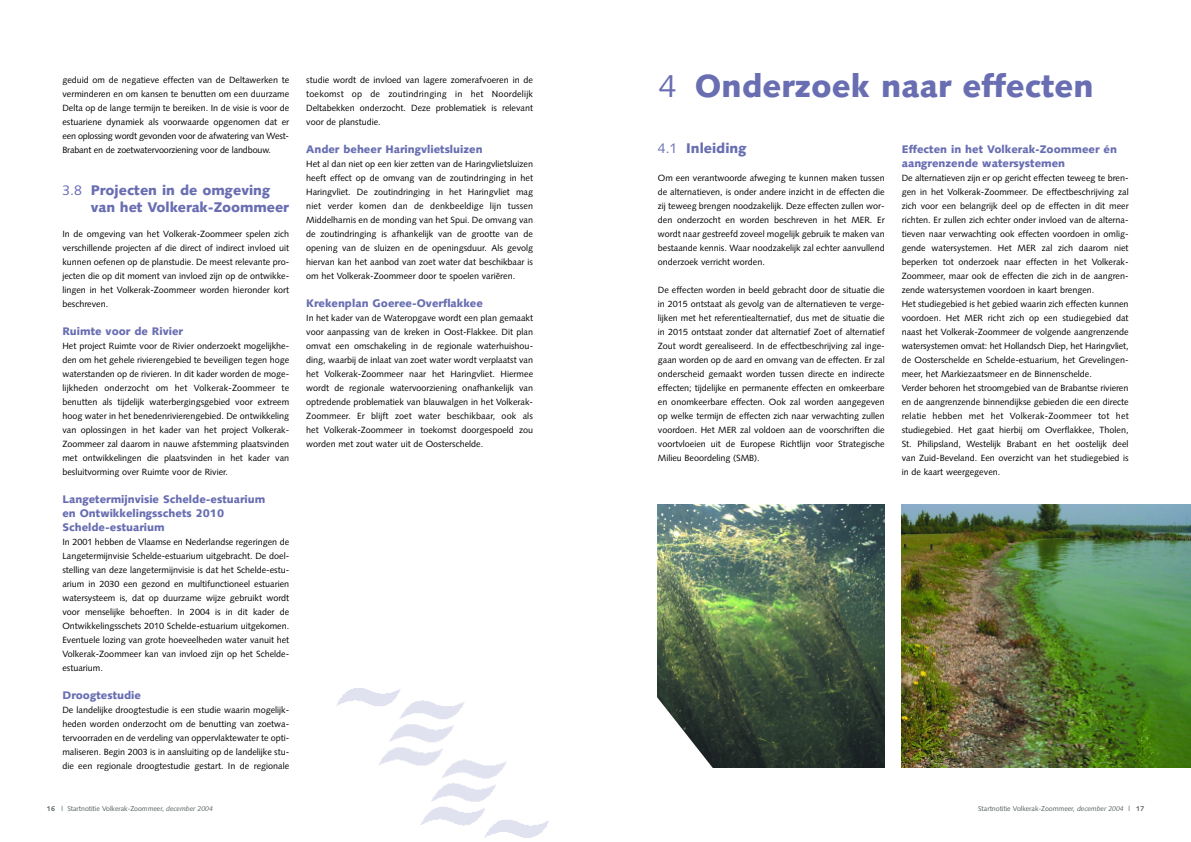
<style>
.page{position:relative;width:1191px;height:842px;background:#fff}
.page>*{position:absolute;margin:0;border:0;box-sizing:border-box;transform-origin:0 0}
.t1{font:900 32px "Syntax";color:#696eb2}
.t2{font:900 14px/17px "Syntax";color:#696eb2}
.t3{font:900 11px/14px "Syntax";color:#696eb2}
.t4{font:9px/14px "Syntax";color:#000;text-align:justify}
.t5{font:7px "Syntax";letter-spacing:-.005em;color:#576062}
.s1{font-weight:400}
.s2{font-weight:700}
.s3{font-style:italic}
</style>
<div class="page">
<img style="left:336px;top:688px;width:213px;height:150px">
<img style="left:901px;top:505px;width:290px;height:262px">
<img style="left:658px;top:505px;width:226px;height:262px">
<svg style="left:657px;top:691px;width:64px;height:77px"></svg>
<p class="t4" style="left:62px;top:74px;width:228px">geduid om de negatieve effecten van de Deltawerken te verminderen en om kansen te benutten om een duurzame Delta op de lange termijn te bereiken. In de visie is voor de estuariene dynamiek als voorwaarde opgenomen dat er een oplossing wordt gevonden voor de afwatering van West-Brabant en de zoetwatervoorziening voor de landbouw.</p>
<h2 class="t2" style="left:91px;top:183px;width:200px;text-indent:-28px"><span class="s1">3.8</span> Projecten in de omgeving van het Volkerak-Zoommeer</h2>
<p class="t4" style="left:62px;top:228px;width:228px">In de omgeving van het Volkerak-Zoommeer spelen zich verschillende projecten af die direct of indirect invloed uit kunnen oefenen op de planstudie. De meest relevante pro&shy;jecten die op dit moment van invloed zijn op de ontwikke&shy;lingen in het Volkerak-Zoommeer worden hieronder kort beschreven.</p>
<p class="t3" style="left:62px;top:325px;width:122px">Ruimte voor de Rivier</p>
<p class="t4" style="left:62px;top:340px;width:228px">Het project Ruimte voor de Rivier onderzoekt mogelijkhe&shy;den om het gehele rivierengebied te beveiligen tegen hoge waterstanden op de rivieren. In dit kader worden de moge&shy;lijkheden onderzocht om het Volkerak-Zoommeer te benutten als tijdelijk waterbergingsgebied voor extreem hoog water in het benedenrivierengebied. De ontwikkeling van oplossingen in het kader van het project Volkerak-Zoommeer zal daarom in nauwe afstemming plaatsvinden met ontwikkelingen die plaatsvinden in het kader van besluitvorming over Ruimte voor de Rivier.</p>
<p class="t3" style="left:62px;top:493px;width:204px">Langetermijnvisie Schelde-estuarium en Ontwikkelingsschets 2010<br>Schelde-estuarium</p>
<p class="t4" style="left:62px;top:536px;width:228px">In 2001 hebben de Vlaamse en Nederlandse regeringen de Langetermijnvisie Schelde-estuarium uitgebracht. De doel&shy;stelling van deze langetermijnvisie is dat het Schelde-estu&shy;arium in 2030 een gezond en multifunctioneel estuarien watersysteem is, dat op duurzame wijze gebruikt wordt voor menselijke behoeften. In 2004 is in dit kader de Ontwikkelingsschets 2010 Schelde-estuarium uitgekomen.<br>Eventuele lozing van grote hoeveelheden water vanuit het Volkerak-Zoommeer kan van invloed zijn op het Schelde&shy;estuarium.</p>
<p class="t3" style="left:62px;top:689px;width:80px">Droogtestudie</p>
<p class="t4" style="left:62px;top:704px;width:228px">De landelijke droogtestudie is een studie waarin mogelijk&shy;heden worden onderzocht om de benutting van zoetwa&shy;tervoorraden en de verdeling van oppervlaktewater te opti&shy;maliseren. Begin 2003 is in aansluiting op de landelijke stu&shy;die een regionale droogtestudie gestart. In de regionale</p>
<p class="t4" style="left:306px;top:74px;width:228px">studie wordt de invloed van lagere zomerafvoeren in de toekomst op de zoutindringing in het Noordelijk Deltabekken onderzocht. Deze problematiek is relevant voor de planstudie.</p>
<p class="t3" style="left:306px;top:143px;width:178px">Ander beheer Haringvlietsluizen</p>
<p class="t4" style="left:306px;top:158px;width:228px">Het al dan niet op een kier zetten van de Haringvlietsluizen heeft effect op de omvang van de zoutindringing in het Haringvliet. De zoutindringing in het Haringvliet mag niet verder komen dan de denkbeeldige lijn tussen Middelharnis en de monding van het Spui. De omvang van de zoutindringing is afhankelijk van de grootte van de opening van de sluizen en de openingsduur. Als gevolg hiervan kan het aanbod van zoet water dat beschikbaar is om het Volkerak-Zoommeer door te spoelen variëren.</p>
<p class="t3" style="left:306px;top:297px;width:178px">Krekenplan Goeree-Overflakkee</p>
<p class="t4" style="left:306px;top:312px;width:228px">In het kader van de Wateropgave wordt een plan gemaakt voor aanpassing van de kreken in Oost-Flakkee. Dit plan omvat een omschakeling in de regionale waterhuishou&shy;ding, waarbij de inlaat van zoet water wordt verplaatst van het Volkerak-Zoommeer naar het Haringvliet. Hiermee wordt de regionale watervoorziening onafhankelijk van optredende problematiek van blauwalgen in het Volkerak-Zoommeer. Er blijft zoet water beschikbaar, ook als het Volkerak-Zoommeer in toekomst doorgespoeld zou worden met zout water uit de Oosterschelde.</p>
<h1 class="t1" style="left:659px;top:73px;width:436px"><span class="s1">4</span> Onderzoek naar effecten</h1>
<h2 class="t2" style="left:658px;top:141px;width:90px"><span class="s1">4.1</span> Inleiding</h2>
<p class="t4" style="left:658px;top:172px;width:228px">Om een verantwoorde afweging te kunnen maken tussen de alternatieven, is onder andere inzicht in de effecten die zij teweeg brengen noodzakelijk. Deze effecten zullen wor&shy;den onderzocht en worden beschreven in het MER. Er wordt naar gestreefd zoveel mogelijk gebruik te maken van bestaande kennis. Waar noodzakelijk zal echter aanvullend onderzoek verricht worden.</p>
<p class="t4" style="left:658px;top:284px;width:228px">De effecten worden in beeld gebracht door de situatie die in 2015 ontstaat als gevolg van de alternatieven te verge&shy;lijken met het referentiealternatief, dus met de situatie die in 2015 ontstaat zonder dat alternatief Zoet of alternatief Zout wordt gerealiseerd. In de effectbeschrijving zal inge&shy;gaan worden op de aard en omvang van de effecten. Er zal onderscheid gemaakt worden tussen directe en indirecte effecten; tijdelijke en permanente effecten en omkeerbare en onomkeerbare effecten. Ook zal worden aangegeven op welke termijn de effecten zich naar verwachting zullen voordoen. Het MER zal voldoen aan de voorschriften die voortvloeien uit de Europese Richtlijn voor Strategische Milieu Beoordeling (SMB).</p>
<p class="t3" style="left:901px;top:143px;width:217px">Effecten in het Volkerak-Zoommeer én aangrenzende watersystemen</p>
<p class="t4" style="left:901px;top:172px;width:228px;text-align:left">De alternatieven zijn er op gericht effecten teweeg te bren&shy;gen in het Volkerak-Zoommeer. De effectbeschrijving zal zich voor een belangrijk deel op de effecten in dit meer richten. Er zullen zich echter onder invloed van de alterna&shy;tieven naar verwachting ook effecten voordoen in omlig&shy;gende watersystemen. Het MER zal zich daarom niet beperken tot onderzoek naar effecten in het Volkerak-Zoommeer, maar ook de effecten die zich in de aangren&shy;zende watersystemen voordoen in kaart brengen.<br>Het studiegebied is het gebied waarin zich effecten kunnen voordoen. Het MER richt zich op een studiegebied dat naast het Volkerak-Zoommeer de volgende aangrenzende watersystemen omvat: het Hollandsch Diep, het Haringvliet, de Oosterschelde en Schelde-estuarium, het Grevelingen&shy;meer, het Markiezaatsmeer en de Binnenschelde.<br>Verder behoren het stroomgebied van de Brabantse rivieren en de aangrenzende binnendijkse gebieden die een directe relatie hebben met het Volkerak-Zoommeer tot het studiegebied. Het gaat hierbij om Overflakkee, Tholen, St. Philipsland, Westelijk Brabant en het oostelijk deel van Zuid-Beveland. Een overzicht van het studiegebied is in de kaart weergegeven.</p>
<p class="t5" style="left:47px;top:806px;width:168px"><span class="s2">16</span> l Startnotitie Volkerak-Zoommeer, <span class="s3">december 2004</span></p>
<p class="t5" style="left:978px;top:806px;width:168px">Startnotitie Volkerak-Zoommeer, <span class="s3">december 2004</span> l <span class="s2">17</span></p>
</div>
